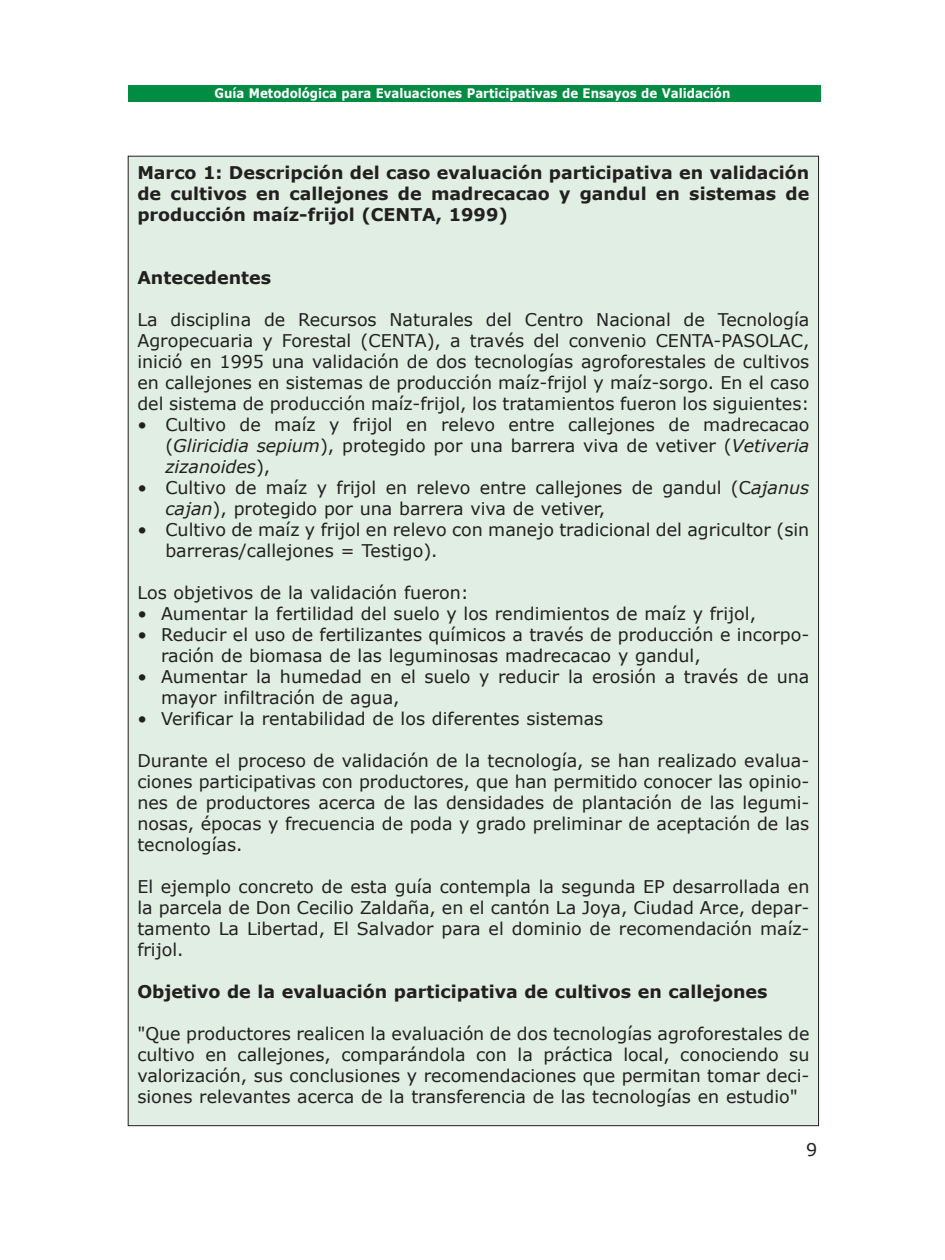
<style>
.page{position:relative;width:945px;height:1260px;background:#fff}
.page>*{position:absolute;margin:0;border:0;box-sizing:border-box;transform-origin:0 0}
.t1{font:17.5px/21px "Verdana";color:#231f20;text-align:justify}
.t2{font:700 17.5px/21px "Verdana";color:#231f20;text-align:justify}
.t3{font:700 13.12px "Verdana";color:#fff;scale:.9 1}
.s1{font-style:italic}
</style>
<div class="page">
<div style="left:129px;top:85px;width:692px;height:17px;background:#008c43"></div>
<div style="left:128px;top:156px;width:691px;height:970px;background:#e0eee3"></div>
<p class="t3" style="left:215px;top:88px;width:575px">Guía Metodológica para Evaluaciones Participativas de Ensayos de Validación</p>
<p class="t2" style="left:137px;top:163px;width:674px">Marco 1: Descripción del caso evaluación participativa en validación de cultivos en callejones de madrecacao y gandul en sistemas de producción maíz-frijol (CENTA, 1999)</p>
<p class="t2" style="left:137px;top:268px;width:135px">Antecedentes</p>
<p class="t1" style="left:137px;top:311px;width:674px">La disciplina de Recursos Naturales del Centro Nacional de Tecnología Agropecuaria y Forestal (CENTA), a través del convenio CENTA-PASOLAC, inició en 1995 una validación de dos tecnologías agroforestales de cultivos en callejones en sistemas de producción maíz-frijol y maíz-sorgo. En el caso del sistema de producción maíz-frijol, los tratamientos fueron los siguientes:</p>
<p class="t1" style="left:165px;top:416px;width:646px;text-indent:-28px">• Cultivo de maíz y frijol en relevo entre callejones de madrecacao (<span class="s1">Gliricidia sepium</span>), protegido por una barrera viva de vetiver (<span class="s1">Vetiveria zizanoides</span>),</p>
<p class="t1" style="left:165px;top:479px;width:646px;text-indent:-28px">• Cultivo de maíz y frijol en relevo entre callejones de gandul (C<span class="s1">ajanus cajan</span>), protegido por una barrera viva de vetiver,</p>
<p class="t1" style="left:165px;top:521px;width:645px;text-indent:-28px">• Cultivo de maíz y frijol en relevo con manejo tradicional del agricultor (sin barreras/callejones = Testigo).</p>
<p class="t1" style="left:137px;top:584px;width:333px">Los objetivos de la validación fueron:</p>
<p class="t1" style="left:137px;top:605px;width:620px">• Aumentar la fertilidad del suelo y los rendimientos de maíz y frijol,</p>
<p class="t1" style="left:161px;top:626px;width:650px;text-indent:-24px">• Reducir el uso de fertilizantes químicos a través de producción e incorpo&shy;ración de biomasa de las leguminosas madrecacao y gandul,</p>
<p class="t1" style="left:161px;top:668px;width:650px;text-indent:-24px">• Aumentar la humedad en el suelo y reducir la erosión a través de una mayor infiltración de agua,</p>
<p class="t1" style="left:137px;top:710px;width:468px">• Verificar la rentabilidad de los diferentes sistemas</p>
<p class="t1" style="left:137px;top:752px;width:674px">Durante el proceso de validación de la tecnología, se han realizado evalua&shy;ciones participativas con productores, que han permitido conocer las opinio&shy;nes de productores acerca de las densidades de plantación de las legumi&shy;nosas, épocas y frecuencia de poda y grado preliminar de aceptación de las tecnologías.</p>
<p class="t1" style="left:137px;top:878px;width:674px">El ejemplo concreto de esta guía contempla la segunda EP desarrollada en la parcela de Don Cecilio Zaldaña, en el cantón La Joya, Ciudad Arce, depar&shy;tamento La Libertad, El Salvador para el dominio de recomendación maíz&shy;frijol.</p>
<p class="t2" style="left:137px;top:982px;width:632px">Objetivo de la evaluación participativa de cultivos en callejones</p>
<p class="t1" style="left:137px;top:1025px;width:674px">"Que productores realicen la evaluación de dos tecnologías agroforestales de cultivo en callejones, comparándola con la práctica local, conociendo su valorización, sus conclusiones y recomendaciones que permitan tomar deci&shy;siones relevantes acerca de la transferencia de las tecnologías en estudio"</p>
<p class="t1" style="left:806px;top:1141px;width:13px">9</p>
</div>
